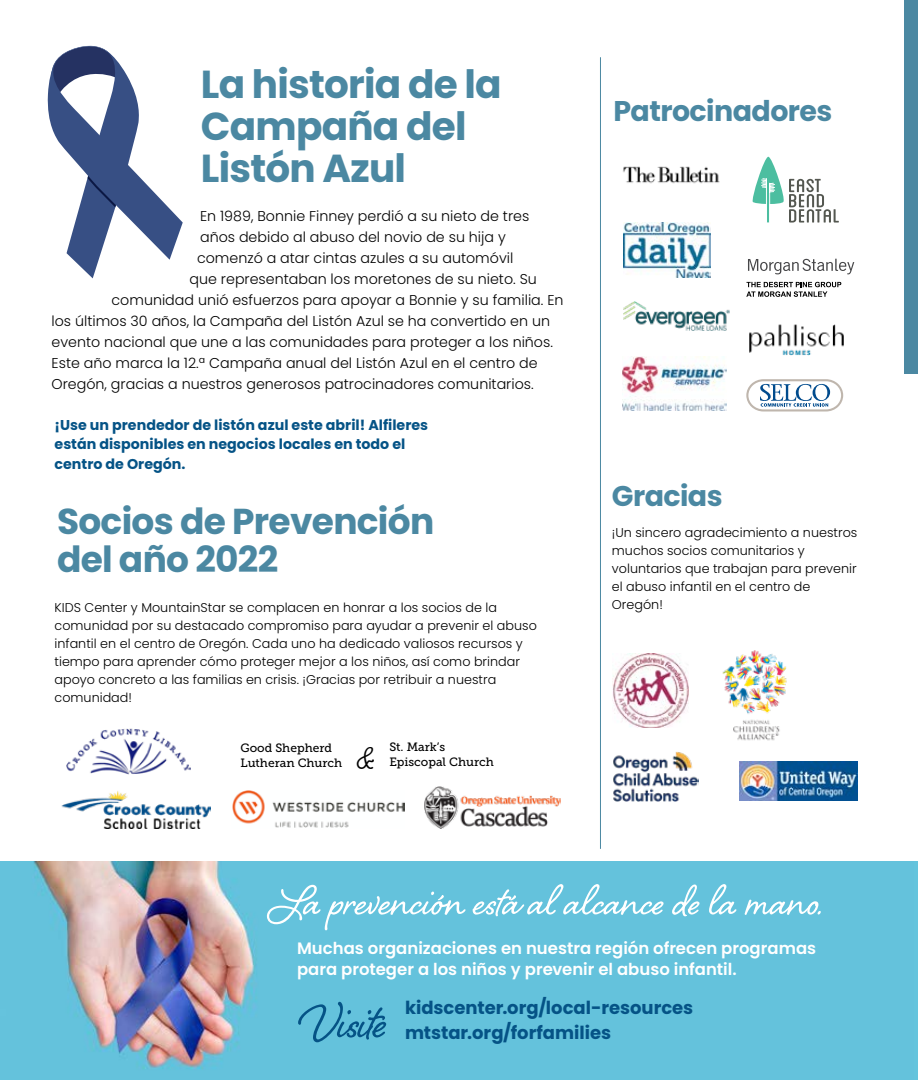
<style>
.page{position:relative;width:918px;height:1080px;background:#fff}
.page>*{position:absolute;margin:0;border:0;box-sizing:border-box;transform-origin:0 0}
.t1{font:64.5px "Shelby";letter-spacing:-.03em;color:#055386}
.t2{font:54px "Shelby";color:#fff}
.t3{font:40.5px "Shelby";color:#000}
.t4{font:700 39px/42px "Poppins";letter-spacing:-.02em;color:#4b88a2}
.t5{font:700 36px/37.5px "Poppins";letter-spacing:-.02em;color:#4b88a2}
.t6{font:700 28.5px "Poppins";letter-spacing:-.02em;color:#4b88a2}
.t7{font:700 18px "Poppins";color:#055386}
.t8{font:600 16.5px/21px "Poppins";color:#fff}
.t9{font:300 14.25px "Poppins";color:#000}
.t10{font:700 14.25px/19.5px "Poppins";color:#055386}
.t11{font:300 12.75px/18px "Poppins";color:#000}
.t12{font:12px/15px "Museo Slab 500";color:#000}
</style>
<div class="page">
<svg style="left:752px;top:157px;width:87px;height:66px"></svg>
<img style="left:624px;top:223px;width:87px;height:55px">
<img style="left:622px;top:356px;width:105px;height:54px">
<svg style="left:746px;top:379px;width:97px;height:33px"></svg>
<img style="left:612px;top:654px;width:77px;height:73px">
<img style="left:739px;top:762px;width:118px;height:39px">
<svg style="left:47px;top:46px;width:136px;height:232px"></svg>
<img style="left:613px;top:752px;width:86px;height:49px">
<img style="left:722px;top:650px;width:65px;height:91px">
<img style="left:67px;top:729px;width:124px;height:45px">
<img style="left:61px;top:791px;width:150px;height:37px">
<img style="left:424px;top:786px;width:136px;height:42px">
<img style="left:232px;top:790px;width:172px;height:38px">
<img style="left:623px;top:301px;width:107px;height:29px">
<img style="left:749px;top:324px;width:95px;height:32px">
<img style="left:623px;top:166px;width:97px;height:18px">
<svg style="left:748px;top:259px;width:106px;height:15px"></svg>
<svg style="left:746px;top:282px;width:95px;height:15px"></svg>
<hr style="left:600px;top:57px;width:1px;height:792px;background:#4b88a2">
<img style="left:0;top:861px;width:918px;height:219px">
<div style="left:904px;top:0;width:14px;height:374px;background:#4b88a2"></div>
<h3 class="t4" style="left:201px;top:64px;width:302px">La historia de la<br>Campaña del<br>Listón Azul</h3>
<p class="t9" style="left:200px;top:208px;width:331px">En 1989, Bonnie Finney perdió a su nieto de tres</p>
<p class="t9" style="left:200px;top:229px;width:307px">años debido al abuso del novio de su hija y</p>
<p class="t9" style="left:197px;top:250px;width:318px">comenzó a atar cintas azules a su automóvil</p>
<p class="t9" style="left:190px;top:271px;width:349px">que representaban los moretones de su nieto. Su</p>
<p class="t9" style="left:112px;top:292px;width:454px">comunidad unió esfuerzos para apoyar a Bonnie y su familia. En</p>
<p class="t9" style="left:52px;top:313px;width:500px">los últimos 30 años, la Campaña del Listón Azul se ha convertido en un</p>
<p class="t9" style="left:52px;top:334px;width:503px">evento nacional que une a las comunidades para proteger a los niños.</p>
<p class="t9" style="left:52px;top:355px;width:488px">Este año marca la 12.ª Campaña anual del Listón Azul en el centro de</p>
<p class="t9" style="left:52px;top:376px;width:484px">Oregón, gracias a nuestros generosos patrocinadores comunitarios.</p>
<p class="t10" style="left:55px;top:415px;width:375px">¡Use un prendedor de listón azul este abril! Alfileres están disponibles en negocios locales en todo el centro de Oregón.</p>
<h3 class="t5" style="left:57px;top:503px;width:379px">Socios de Prevención del año 2022</h3>
<p class="t11" style="left:55px;top:598px;width:484px">KIDS Center y MountainStar se complacen en honrar a los socios de la comunidad por su destacado compromiso para ayudar a prevenir el abuso infantil en el centro de Oregón. Cada uno ha dedicado valiosos recursos y tiempo para aprender cómo proteger mejor a los niños, así como brindar apoyo concreto a las familias en crisis. ¡Gracias por retribuir a nuestra comunidad!</p>
<p class="t12" style="left:241px;top:741px;width:103px">Good Shepherd<br>Lutheran Church</p>
<p class="t12" style="left:389px;top:740px;width:57px">St. Mark’s</p>
<h3 class="t3" style="left:357px;top:731px;width:19px">&amp;</h3>
<p class="t12" style="left:389px;top:755px;width:106px">Episcopal Church</p>
<h3 class="t6" style="left:613px;top:94px;width:221px">Patrocinadores</h3>
<h3 class="t6" style="left:612px;top:479px;width:112px">Gracias</h3>
<p class="t11" style="left:612px;top:524px;width:247px">¡Un sincero agradecimiento a nuestros muchos socios comunitarios y voluntarios que trabajan para prevenir el abuso infantil en el centro de<br>Oregón!</p>
<h2 class="t2" style="left:270px;top:864px;width:554px">La prevención está al alcance de la mano.</h2>
<p class="t8" style="left:297px;top:938px;width:521px">Muchas organizaciones en nuestra región ofrecen programas para proteger a los niños y prevenir el abuso infantil.</p>
<h3 class="t7" style="left:405px;top:997px;width:290px">kidscenter.org/local-resources</h3>
<h1 class="t1" style="left:301px;top:977px;width:88px">Visite</h1>
<h3 class="t7" style="left:405px;top:1023px;width:208px">mtstar.org/forfamilies</h3>
</div>
